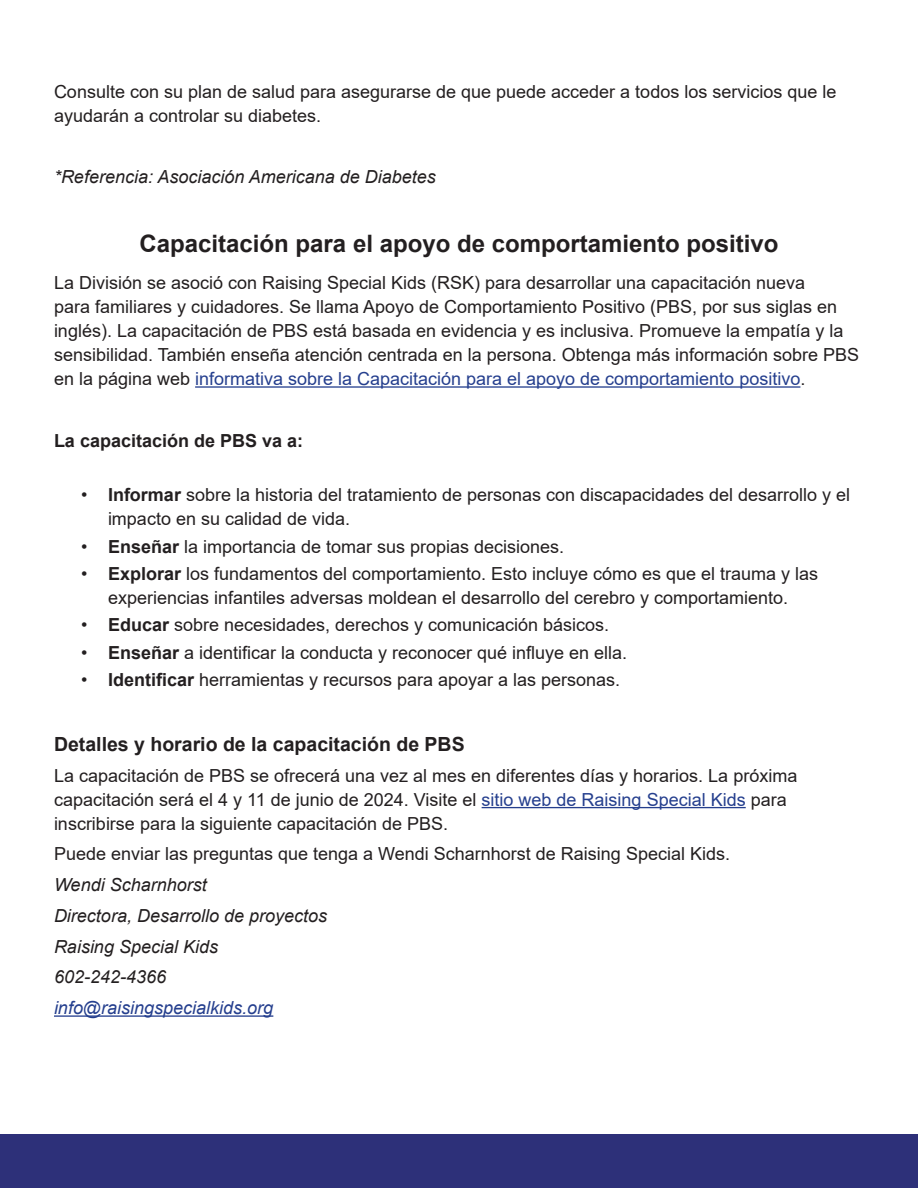
<style>
.page{position:relative;width:918px;height:1188px;background:#fff}
.page>*{position:absolute;margin:0;border:0;box-sizing:border-box;transform-origin:0 0}
.Header_2{font:700 24px "Arial";color:#231f20}
.Heading_3{font:700 19.5px "Arial";color:#231f20}
.Paragraph_Style_1{font:18px/24px "Arial";color:#231f20}
.Paragraph_Style_1-2{font:italic 18px "Arial";color:#231f20}
.Paragraph_Style_1-3{font:italic 18px "Arial";color:#253f8e}
.Heading_3-2{font:700 18px "Arial";color:#231f20}
.s1{color:#253f8e}
.s2{font-weight:700}
</style>
<div class="page">
<div style="left:0;top:1134px;width:918px;height:54px;background:#2d3079"></div>
<hr style="left:195px;top:386px;width:605px;height:2px;background:#253f8e">
<hr style="left:482px;top:807px;width:264px;height:1px;background:#253f8e">
<hr style="left:54px;top:1015px;width:219px;height:2px;background:#253f8e">
<p class="Paragraph_Style_1" style="left:54px;top:79px;width:784px">Consulte con su plan de salud para asegurarse de que puede acceder a todos los servicios que le ayudarán a controlar su diabetes.</p>
<p class="Paragraph_Style_1-2" style="left:54px;top:165px;width:383px">*Referencia: Asociación Americana de Diabetes</p>
<p class="Header_2" style="left:140px;top:226px;width:640px">Capacitación para el apoyo de comportamiento positivo</p>
<p class="Paragraph_Style_1" style="left:54px;top:271px;width:807px">La División se asoció con Raising Special Kids (RSK) para desarrollar una capacitación nueva<br>para familiares y cuidadores. Se llama Apoyo de Comportamiento Positivo (PBS, por sus siglas en inglés). La capacitación de PBS está basada en evidencia y es inclusiva. Promueve la empatía y la sensibilidad. También enseña atención centrada en la persona. Obtenga más información sobre PBS en la página web <span class="s1">informativa sobre la Capacitación para el apoyo de comportamiento positivo</span>.</p>
<p class="Heading_3-2" style="left:54px;top:428px;width:251px">La capacitación de PBS va a:</p>
<p class="Paragraph_Style_1" style="left:108px;top:483px;width:744px;text-indent:-27px">• <span class="s2">Informar</span> sobre la historia del tratamiento de personas con discapacidades del desarrollo y el impacto en su calidad de vida.</p>
<p class="Paragraph_Style_1" style="left:81px;top:534px;width:485px">• <span class="s2">Enseñar</span> la importancia de tomar sus propias decisiones.</p>
<p class="Paragraph_Style_1" style="left:81px;top:562px;width:739px;text-align:center">• <span class="s2">Explorar</span> los fundamentos del comportamiento. Esto incluye cómo es que el trauma y las experiencias infantiles adversas moldean el desarrollo del cerebro y comportamiento.</p>
<p class="Paragraph_Style_1" style="left:81px;top:613px;width:530px">• <span class="s2">Educar</span> sobre necesidades, derechos y comunicación básicos.</p>
<p class="Paragraph_Style_1" style="left:81px;top:640px;width:548px">• <span class="s2">Enseñar</span> a identificar la conducta y reconocer qué influye en ella.</p>
<p class="Paragraph_Style_1" style="left:81px;top:668px;width:541px">• <span class="s2">Identificar</span> herramientas y recursos para apoyar a las personas.</p>
<p class="Heading_3" style="left:54px;top:730px;width:412px">Detalles y horario de la capacitación de PBS</p>
<p class="Paragraph_Style_1" style="left:54px;top:763px;width:745px">La capacitación de PBS se ofrecerá una vez al mes en diferentes días y horarios. La próxima capacitación será el 4 y 11 de junio de 2024. Visite el <span class="s1">sitio web de Raising Special Kids</span> para inscribirse para la siguiente capacitación de PBS.</p>
<p class="Paragraph_Style_1" style="left:54px;top:842px;width:678px">Puede enviar las preguntas que tenga a Wendi Scharnhorst de Raising Special Kids.</p>
<p class="Paragraph_Style_1-2" style="left:54px;top:873px;width:154px">Wendi Scharnhorst</p>
<p class="Paragraph_Style_1-2" style="left:54px;top:904px;width:275px">Directora, Desarrollo de proyectos</p>
<p class="Paragraph_Style_1-2" style="left:54px;top:935px;width:166px">Raising Special Kids</p>
<p class="Paragraph_Style_1-2" style="left:54px;top:965px;width:114px">602-242-4366</p>
<p class="Paragraph_Style_1-3" style="left:54px;top:996px;width:221px">info@raisingspecialkids.org</p>
</div>
